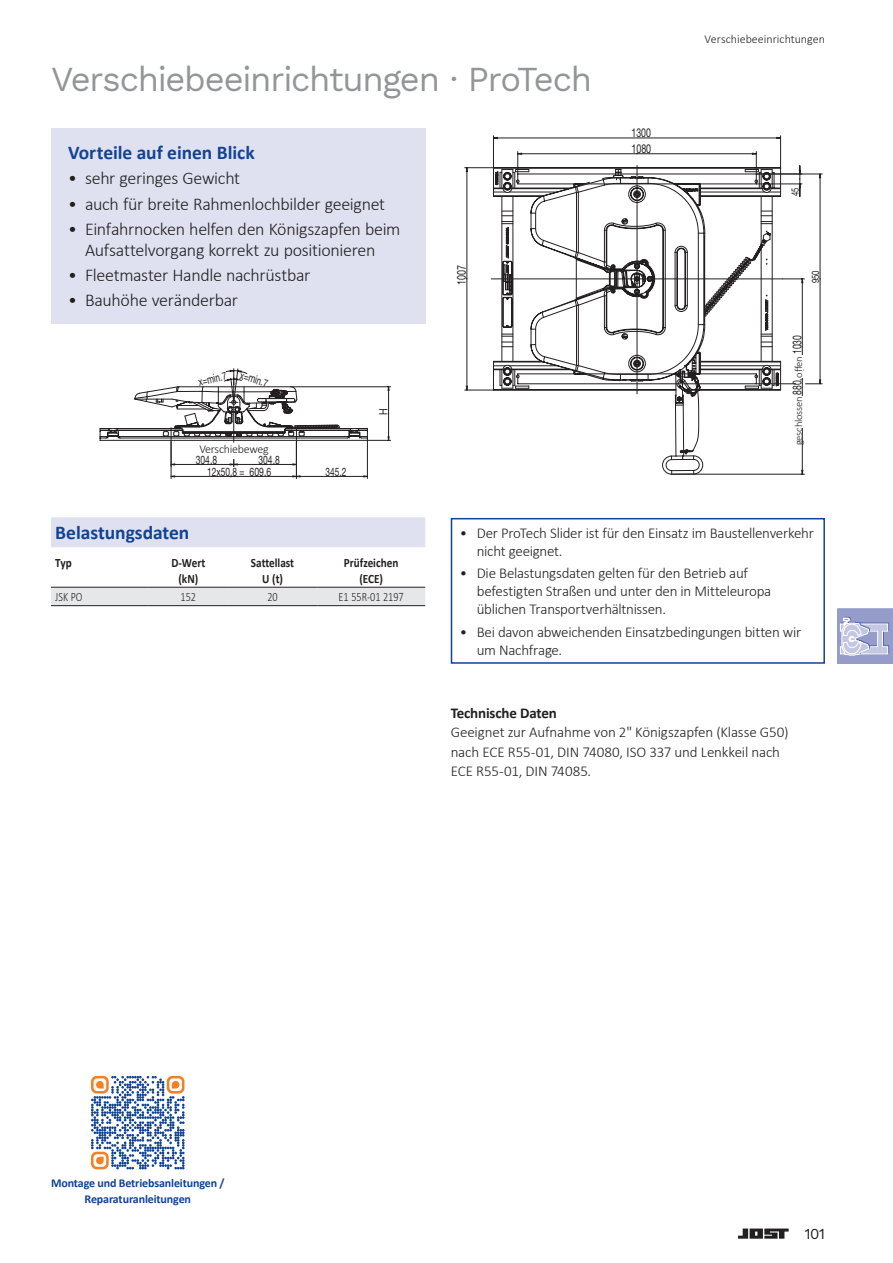
<style>
.page{position:relative;width:893px;height:1263px;background:#fff}
.page>*{position:absolute;margin:0;border:0;box-sizing:border-box;transform-origin:0 0}
.SL_inside_grau_23pt{font:34.5px "Work Sans";letter-spacing:-.035em;color:#939598}
.Copy_Calibri_Bold_13pt__Voreteile_auf_ei{font:700 19.5px "Calibri";letter-spacing:-.005em;color:#114394}
.SL_Balken_blau_13pt{font:700 19.5px "Calibri";color:#114394}
.t1{font:300 18px/21px "Calibri";letter-spacing:-.02em;color:#231f20;text-align:center}
.Copy_Calibri{font:300 15px/18px "Calibri";letter-spacing:-.02em;color:#231f20}
.Copy_Calibri_Bold{font:700 15px "Calibri";letter-spacing:-.01em;color:#231f20}
.t2{font:15px "Work Sans";color:#231f20}
.Tab_Kopf_Calibri_Bold_88{font:700 12.75px "Calibri";color:#231f20;scale:.88 1}
.Tab_Inhalt_Calibri_Light_80{font:300 12.75px "Calibri";color:#231f20;scale:.8 1}
.t3{font:12.15px "Helvetica Neue LT Pro";color:#231f20;scale:.7 1}
.t4{font:12.15px "Helvetica Neue LT Pro";color:#231f20;scale:.73 1}
.t5{font:12.15px "Helvetica Neue LT Pro";color:#231f20;scale:.71 1}
.Copy_Calibri_Bold-2{font:700 12px/16.5px "Calibri";letter-spacing:-.01em;color:#114394;text-align:center}
.t6{font:300 12px "Calibri";letter-spacing:-.005em;color:#231f20}
.t7{font:11.7px/12px "Helvetica Neue LT Pro";color:#231f20;scale:.73 1}
.t8{font:11.7px "Helvetica Neue LT Pro";color:#231f20;scale:.68 1}
.t9{font:11.7px "Helvetica Neue LT Pro";color:#231f20;scale:.71 1}
.t10{font:11.7px "Helvetica Neue LT Pro";color:#231f20;scale:.79 1}
.t11{font:300 10.5px "Calibri";letter-spacing:-.02em;color:#231f20}
.t12{font:10.2px "Helvetica Neue LT Pro";color:#231f20;scale:.76 1}
.t13{font:10.2px "Helvetica Neue LT Pro";color:#231f20;scale:.75 1}
.s1{font-size:10.35px}
</style>
<div class="page">
<svg style="left:838px;top:609px;width:55px;height:55px;background:#adb3d6"></svg>
<svg style="left:738px;top:1228px;width:51px;height:11px"></svg>
<hr style="left:493px;top:136px;width:1px;height:32px;background:#231f20">
<hr style="left:780px;top:136px;width:1px;height:32px;background:#231f20">
<hr style="left:493px;top:138px;width:284px;height:1px;background:#231f20">
<hr style="left:672px;top:474px;width:129px;height:1px;background:#231f20">
<hr style="left:802px;top:376px;width:1px;height:98px;background:#231f20">
<svg style="left:662px;top:454px;width:119px;height:20px"></svg>
<svg style="left:464px;top:152px;width:358px;height:302px"></svg>
<div style="left:451px;top:518px;width:374px;height:146px;border:2px solid #114394"></div>
<div style="left:51px;top:517px;width:374px;height:30px;background:#dfe1f0"></div>
<div style="left:51px;top:588px;width:374px;height:17px;background:#e6e7e9"></div>
<hr style="left:51px;top:605px;width:98px;height:1px;background:#231f20">
<hr style="left:149px;top:605px;width:79px;height:1px;background:#231f20">
<hr style="left:228px;top:605px;width:89px;height:1px;background:#231f20">
<hr style="left:317px;top:605px;width:108px;height:1px;background:#231f20">
<hr style="left:51px;top:587px;width:98px;height:1px;background:#231f20">
<hr style="left:149px;top:587px;width:79px;height:1px;background:#231f20">
<hr style="left:228px;top:587px;width:89px;height:1px;background:#231f20">
<hr style="left:317px;top:587px;width:108px;height:1px;background:#231f20">
<div style="left:51px;top:128px;width:374px;height:195px;background:#dfe1f0"></div>
<hr style="left:171px;top:442px;width:1px;height:36px;background:#231f20">
<hr style="left:171px;top:476px;width:63px;height:1px;background:#231f20">
<hr style="left:234px;top:476px;width:62px;height:1px;background:#231f20">
<hr style="left:296px;top:442px;width:1px;height:36px;background:#231f20">
<hr style="left:367px;top:436px;width:1px;height:42px;background:#231f20">
<hr style="left:296px;top:476px;width:36px;height:1px;background:#231f20">
<hr style="left:332px;top:476px;width:35px;height:1px;background:#231f20">
<svg style="left:100px;top:368px;width:291px;height:98px"></svg>
<div style="left:199px;top:444px;width:70px;height:9px;background:#fff"></div>
<div style="left:794px;top:355px;width:8px;height:23px;background:#fff"></div>
<div style="left:790px;top:397px;width:13px;height:31px;background:#fff"></div>
<div style="left:794px;top:397px;width:8px;height:48px;background:#fff"></div>
<svg style="left:91px;top:1076px;width:94px;height:93px"></svg>
<p class="SL_inside_grau_23pt" style="left:51px;top:53px;width:543px">Verschiebeeinrichtungen · ProTech</p>
<p class="Copy_Calibri_Bold_13pt__Voreteile_auf_ei" style="left:68px;top:139px;width:188px">Vorteile auf einen Blick</p>
<p class="t1" style="left:68px;top:168px;width:174px">• sehr geringes Gewicht</p>
<p class="t1" style="left:68px;top:193px;width:319px">• auch für breite Rahmenlochbilder geeignet</p>
<p class="t1" style="left:68px;top:218px;width:334px">• Einfahrnocken helfen den Königszapfen beim<br>Aufsattelvorgang korrekt zu positionieren</p>
<p class="t1" style="left:68px;top:265px;width:244px">• Fleetmaster Handle nachrüstbar</p>
<p class="t1" style="left:68px;top:290px;width:172px">• Bauhöhe veränderbar</p>
<p class="t4" style="left:198px;top:368px;width:32px">304.8</p>
<p class="t8" style="left:197px;top:375px;width:44px;rotate:-14deg">x=min.<span class="s1">7</span></p>
<p class="t8" style="left:242px;top:368px;width:44px;rotate:16deg">x=min.<span class="s1">7</span></p>
<p class="t6" style="left:199px;top:441px;width:71px">Verschiebeweg</p>
<p class="t7" style="left:196px;top:453px;width:31px">304.8</p>
<p class="t7" style="left:207px;top:453px;width:101px;text-indent:51px">304.8<br>12x50,8 = 609.6</p>
<p class="t9" style="left:325px;top:464px;width:31px">345.2</p>
<p class="t10" style="left:376px;top:415px;width:10px;rotate:-90deg">H</p>
<p class="t4" style="left:454px;top:285px;width:29px;rotate:-90deg">1007</p>
<p class="t5" style="left:631px;top:125px;width:29px">1300</p>
<p class="t4" style="left:631px;top:141px;width:29px">1080</p>
<p class="t6" style="left:704px;top:32px;width:122px">Verschiebeeinrichtungen</p>
<p class="t13" style="left:789px;top:196px;width:13px;rotate:-90deg">45</p>
<p class="t12" style="left:809px;top:283px;width:19px;rotate:-90deg">950</p>
<p class="t3" style="left:789px;top:423px;width:127px;rotate:-90deg">closed 880, open 1030</p>
<p class="t11" style="left:792px;top:378px;width:23px;rotate:-90deg">offen</p>
<p class="t11" style="left:792px;top:445px;width:50px;rotate:-90deg">geschlossen</p>
<p class="SL_Balken_blau_13pt" style="left:55px;top:518px;width:136px">Belastungsdaten</p>
<p class="Tab_Kopf_Calibri_Bold_88" style="left:55px;top:554px;width:20px">Typ</p>
<p class="Tab_Kopf_Calibri_Bold_88" style="left:171px;top:554px;width:40px">D-Wert</p>
<p class="Tab_Kopf_Calibri_Bold_88" style="left:178px;top:570px;width:24px">(kN)</p>
<p class="Tab_Kopf_Calibri_Bold_88" style="left:251px;top:554px;width:51px">Sattellast</p>
<p class="Tab_Kopf_Calibri_Bold_88" style="left:262px;top:570px;width:25px">U (t)</p>
<p class="Tab_Kopf_Calibri_Bold_88" style="left:344px;top:554px;width:63px">Prüfzeichen</p>
<p class="Tab_Kopf_Calibri_Bold_88" style="left:359px;top:570px;width:28px">(ECE)</p>
<p class="Tab_Inhalt_Calibri_Light_80" style="left:55px;top:589px;width:36px">JSK PO</p>
<p class="Tab_Inhalt_Calibri_Light_80" style="left:181px;top:589px;width:21px">152</p>
<p class="Tab_Inhalt_Calibri_Light_80" style="left:267px;top:589px;width:14px">20</p>
<p class="Tab_Inhalt_Calibri_Light_80" style="left:339px;top:589px;width:83px">E1 55R-01 2197</p>
<p class="Copy_Calibri" style="left:477px;top:524px;width:339px;text-indent:-17px">• Der ProTech Slider ist für den Einsatz im Baustellenverkehr nicht geeignet.</p>
<p class="Copy_Calibri" style="left:477px;top:564px;width:296px;text-indent:-17px">• Die Belastungsdaten gelten für den Betrieb auf befestigten Straßen und unter den in Mitteleuropa üblichen Transportverhältnissen.</p>
<p class="Copy_Calibri" style="left:477px;top:623px;width:326px;text-indent:-17px">• Bei davon abweichenden Einsatzbedingungen bitten wir um Nachfrage.</p>
<p class="Copy_Calibri_Bold" style="left:451px;top:702px;width:108px">Technische Daten</p>
<p class="Copy_Calibri" style="left:451px;top:722px;width:339px;line-height:19.5px">Geeignet zur Aufnahme von 2" Königszapfen (Klasse G50) nach ECE R55-01, DIN 74080, ISO 337 und Lenkkeil nach<br>ECE R55-01, DIN 74085.</p>
<p class="Copy_Calibri_Bold-2" style="left:51px;top:1174px;width:175px">Montage und Betriebsanleitungen /<br>Reparaturanleitungen</p>
<p class="t2" style="left:805px;top:1222px;width:22px">101</p>
</div>
